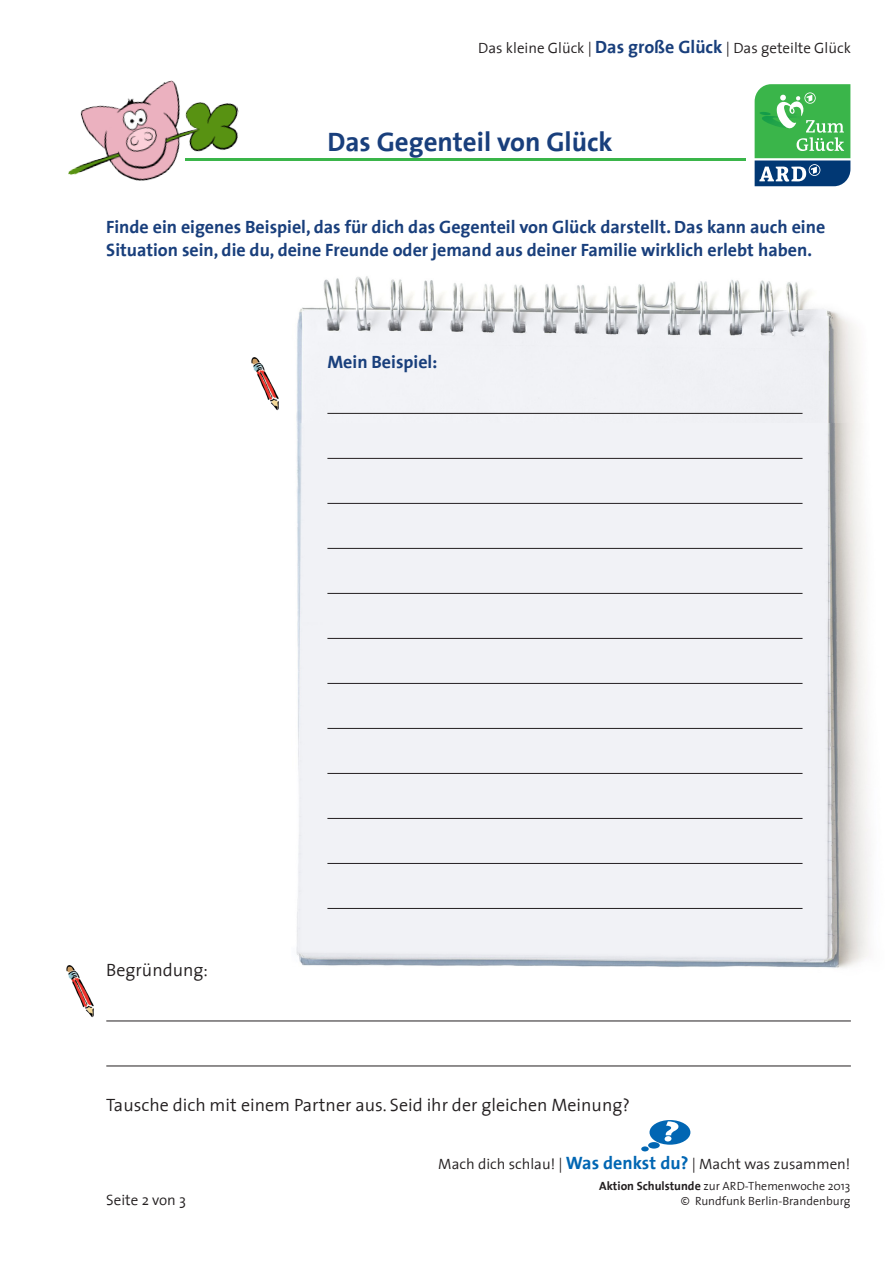
<style>
.page{position:relative;width:893px;height:1263px;background:#fff}
.page>*{position:absolute;margin:0;border:0;box-sizing:border-box;transform-origin:0 0}
.ARD_Glueck_Head_18pt{font:700 27px "The Sans 7";color:#193f7c}
.ARD_Glueck_Head_12pt{font:700 18px/22.5px "The Sans 7";color:#193f7c}
.ARD_Glueck_Copy_12pt{font:300 18px "The Sans 4";color:#231f20}
.ARD_Glueck_Paginieru{font:300 15px "The Sans 4";color:#231f20}
.t1{font:300 12px/15px "The Sans 4";color:#231f20;text-align:right}
.s1{font-family:"The Sans 7";font-weight:700;font-size:18px;color:#193f7c}
.s2{font-family:"The Sans 7";font-weight:700;font-size:18px;color:#0166b3}
.s3{font-family:"The Sans 7";font-weight:700}
</style>
<div class="page">
<svg style="left:755px;top:84px;width:95px;height:102px;background:#4ea770"></svg>
<div style="left:649px;top:1120px;width:41px;height:25px;background:#0166b3;border-radius:50%"></div>
<svg style="left:665px;top:1121px;width:13px;height:20px"></svg>
<div style="left:648px;top:1142px;width:12px;height:6px;background:#0166b3;border-radius:50%"></div>
<div style="left:641px;top:1146px;width:8px;height:5px;background:#0166b3;border-radius:50%"></div>
<hr style="left:185px;top:158px;width:561px;height:3px;background:#3ab54a">
<img style="left:68px;top:80px;width:171px;height:101px">
<img style="left:296px;top:276px;width:565px;height:148px">
<img style="left:296px;top:424px;width:574px;height:544px">
<hr style="left:106px;top:1021px;width:745px;height:1px;background:#231f20">
<hr style="left:106px;top:1066px;width:745px;height:1px;background:#231f20">
<hr style="left:327px;top:413px;width:475px;height:1px;background:#231f20">
<hr style="left:327px;top:458px;width:475px;height:1px;background:#231f20">
<hr style="left:327px;top:503px;width:475px;height:1px;background:#231f20">
<hr style="left:327px;top:548px;width:475px;height:1px;background:#231f20">
<hr style="left:327px;top:593px;width:475px;height:1px;background:#231f20">
<hr style="left:327px;top:638px;width:475px;height:1px;background:#231f20">
<hr style="left:327px;top:683px;width:475px;height:1px;background:#231f20">
<hr style="left:327px;top:728px;width:475px;height:1px;background:#231f20">
<hr style="left:327px;top:773px;width:475px;height:1px;background:#231f20">
<hr style="left:327px;top:818px;width:475px;height:1px;background:#231f20">
<hr style="left:327px;top:863px;width:475px;height:1px;background:#231f20">
<hr style="left:327px;top:908px;width:475px;height:1px;background:#231f20">
<img style="left:66px;top:965px;width:28px;height:53px">
<img style="left:251px;top:357px;width:28px;height:53px">
<p class="ARD_Glueck_Paginieru" style="left:478px;top:36px;width:374px">Das kleine Glück | <span class="s1">Das große Glück</span> | Das geteilte Glück</p>
<p class="ARD_Glueck_Head_18pt" style="left:327px;top:119px;width:287px">Das Gegenteil von Glück</p>
<p class="ARD_Glueck_Head_12pt" style="left:106px;top:215px;width:720px">Finde ein eigenes Beispiel, das für dich das Gegenteil von Glück darstellt. Das kann auch eine<br>Situation sein, die du, deine Freunde oder jemand aus deiner Familie wirklich erlebt haben.</p>
<p class="ARD_Glueck_Head_12pt" style="left:327px;top:350px;width:111px">Mein Beispiel:</p>
<p class="ARD_Glueck_Copy_12pt" style="left:106px;top:955px;width:103px">Begründung:</p>
<p class="ARD_Glueck_Copy_12pt" style="left:106px;top:1090px;width:525px">Tausche dich mit einem Partner aus. Seid ihr der gleichen Meinung?</p>
<p class="ARD_Glueck_Paginieru" style="left:106px;top:1187px;width:81px">Seite 2 von 3</p>
<p class="ARD_Glueck_Paginieru" style="left:438px;top:1151px;width:414px">Mach dich schlau! | <span class="s2">Was denkst du?</span> | Macht was zusammen!</p>
<p class="t1" style="left:599px;top:1178px;width:253px"><span class="s3">Aktion Schulstunde</span> zur ARD-Themenwoche 2013 © Rundfunk Berlin-Brandenburg</p>
</div>
